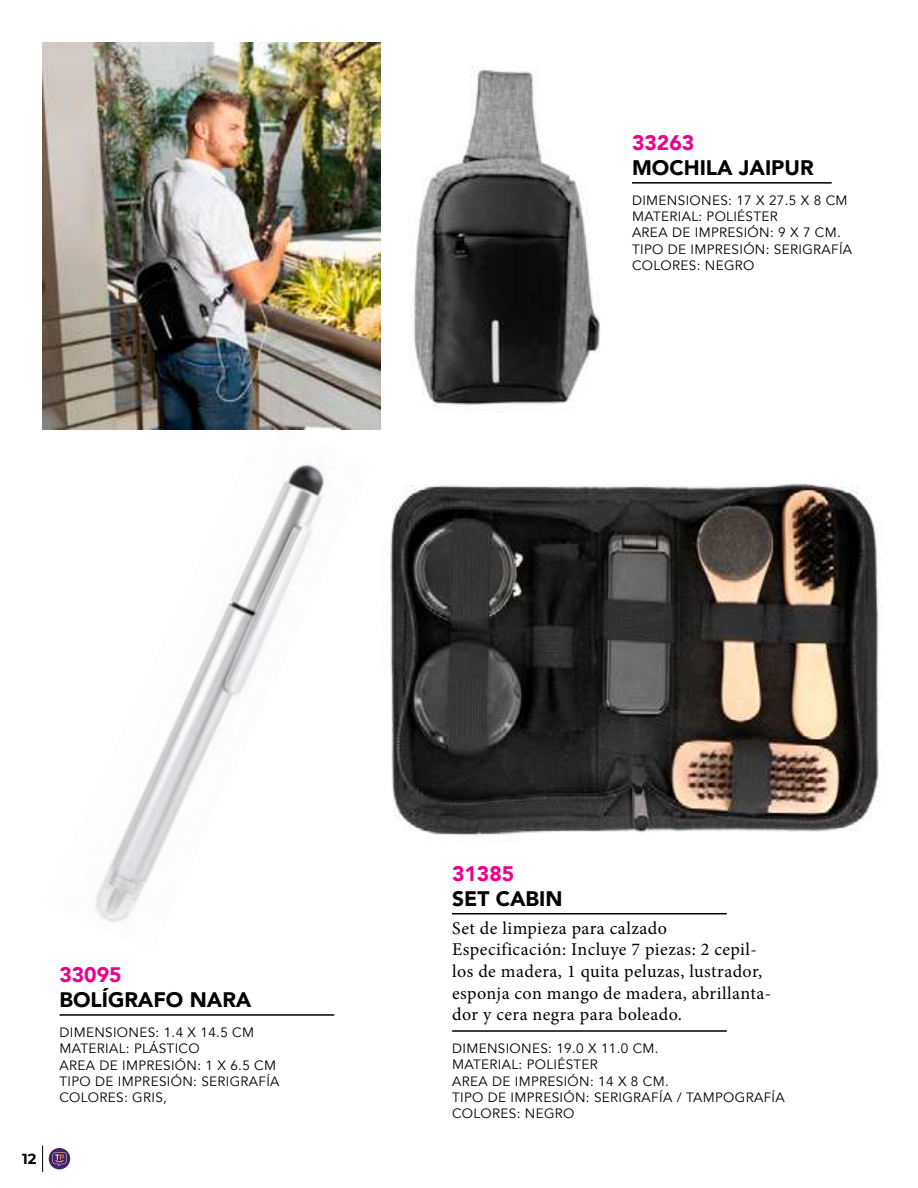
<style>
.page{position:relative;width:918px;height:1188px;background:#fff}
.page>*{position:absolute;margin:0;border:0;box-sizing:border-box;transform-origin:0 0}
.t1{font:900 21px "Avenir";color:#000}
.t2{font:900 21px "Avenir";color:#ec008c}
.t3{font:18px/21.6px "Minion Pro";letter-spacing:.025em;color:#000}
.t4{font:700 14.7px "Montserrat";color:#000}
.t5{font:13.5px/16.2px "Avenir";letter-spacing:.025em;color:#000}
</style>
<div class="page">
<svg style="left:42px;top:1145px;width:1px;height:27px"></svg>
<div style="left:49px;top:1148px;width:21px;height:21px;background:#452168;border-radius:50%"></div>
<svg style="left:53px;top:1152px;width:14px;height:14px"></svg>
<img style="left:95px;top:464px;width:230px;height:458px">
<hr style="left:452px;top:913px;width:275px;height:1px;background:#000">
<hr style="left:452px;top:1030px;width:275px;height:2px;background:#000">
<img style="left:390px;top:483px;width:492px;height:353px">
<hr style="left:632px;top:182px;width:200px;height:2px;background:#000">
<img style="left:413px;top:66px;width:188px;height:340px">
<img style="left:43px;top:43px;width:337px;height:387px">
<hr style="left:59px;top:1014px;width:275px;height:2px;background:#000">
<h1 class="t2" style="left:632px;top:125px;width:64px">33263</h1>
<h1 class="t1" style="left:632px;top:150px;width:183px">MOCHILA JAIPUR</h1>
<p class="t5" style="left:632px;top:193px;width:222px">DIMENSIONES: 17 X 27.5 X 8 CM<br>MATERIAL: POLIÉSTER<br>AREA DE IMPRESIÓN: 9 X 7 CM.<br>TIPO DE IMPRESIÓN: SERIGRAFÍA<br>COLORES: NEGRO</p>
<p class="t4" style="left:22px;top:1148px;width:16px">12</p>
<h1 class="t2" style="left:59px;top:957px;width:64px">33095</h1>
<h1 class="t1" style="left:59px;top:982px;width:194px">BOLÍGRAFO NARA</h1>
<p class="t5" style="left:59px;top:1025px;width:222px">DIMENSIONES: 1.4 X 14.5 CM<br>MATERIAL: PLÁSTICO<br>AREA DE IMPRESIÓN: 1 X 6.5 CM<br>TIPO DE IMPRESIÓN: SERIGRAFÍA<br>COLORES: GRIS,</p>
<h1 class="t2" style="left:452px;top:855px;width:64px">31385</h1>
<h1 class="t1" style="left:452px;top:880px;width:112px">SET CABIN</h1>
<h2 class="t3" style="left:452px;top:917px;width:321px">Set de limpieza para calzado Especificación: Incluye 7 piezas: 2 cepil&shy;los de madera, 1 quita peluzas, lustrador, esponja con mango de madera, abrillanta&shy;dor y cera negra para boleado.</h2>
<p class="t5" style="left:452px;top:1041px;width:334px">DIMENSIONES: 19.0 X 11.0 CM.<br>MATERIAL: POLIÉSTER<br>AREA DE IMPRESIÓN: 14 X 8 CM.<br>TIPO DE IMPRESIÓN: SERIGRAFÍA / TAMPOGRAFÍA<br>COLORES: NEGRO</p>
</div>
